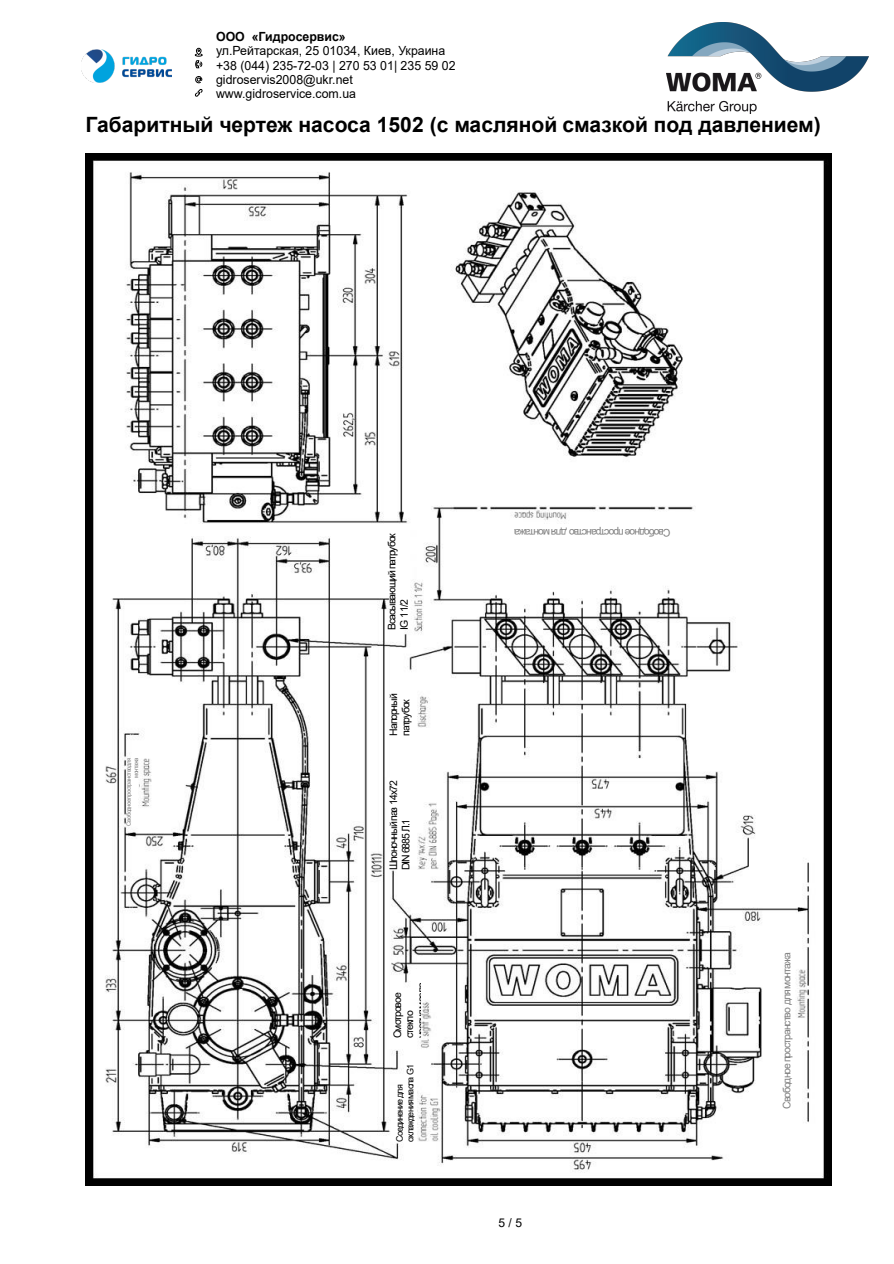
<style>
.page{position:relative;width:894px;height:1264px;background:#fff}
.page>*{position:absolute;margin:0;border:0;box-sizing:border-box;transform-origin:0 0}
.t1{font:700 21px "Arial";color:#000}
.t2{font:12.6px/14.2px "Arial";color:#000}
.t3{font:700 12.6px "Arial";color:#000}
.t4{font:12px "Arial";color:#000}
.t5{font:10.5px/12.3px "Arial";letter-spacing:-.1em;color:#000}
.t6{font:10.5px "Arial";letter-spacing:-.095em;color:#808080}
.t7{font:9px/10.6px "Arial";letter-spacing:-.1em;color:#000}
.t8{font:6px/7.4px "Arial";letter-spacing:-.075em;color:#808080;text-align:right}
</style>
<div class="page">
<img style="left:666px;top:23px;width:203px;height:90px">
<img style="left:85px;top:154px;width:747px;height:1031px">
<img style="left:462px;top:519px;width:208px;height:20px">
<img style="left:386px;top:524px;width:31px;height:105px">
<img style="left:387px;top:665px;width:39px;height:70px">
<img style="left:125px;top:757px;width:77px;height:74px">
<img style="left:387px;top:769px;width:50px;height:101px">
<img style="left:391px;top:977px;width:29px;height:60px">
<img style="left:395px;top:1041px;width:31px;height:100px">
<img style="left:780px;top:914px;width:19px;height:194px">
<svg style="left:195px;top:76px;width:8px;height:21px"></svg>
<svg style="left:195px;top:48px;width:8px;height:21px"></svg>
<img style="left:82px;top:50px;width:90px;height:33px">
<p class="t3" style="left:216px;top:32px;width:131px">ООО «Гидросервис»</p>
<p class="t2" style="left:216px;top:45px;width:241px">ул.Рейтарская, 25 01034, Киев, Украина +38 (044) 235-72-03 | 270 53 01| 235 59 02 gidroservis2008@ukr.net www.gidroserviсe.com.ua</p>
<h1 class="t1" style="left:86px;top:117px;width:737px">Габаритный чертеж насоса 1502 (с масляной смазкой под давлением)</h1>
<p class="t8" style="left:125px;top:825px;width:70px;rotate:-90deg">Свободноепространстводля монтажа</p>
<p class="t5" style="left:387px;top:629px;width:98px;rotate:-90deg">Всасывающий патрубок<br>IG 1 1/2</p>
<p class="t5" style="left:388px;top:735px;width:43px;rotate:-90deg">Напорный патрубок</p>
<p class="t5" style="left:388px;top:870px;width:91px;rotate:-90deg">Шпоночный паз 14x72<br>DIN 6885 Л.1</p>
<p class="t5" style="left:392px;top:1038px;width:57px;rotate:-90deg">Смотровое стекло уровня масла</p>
<p class="t7" style="left:395px;top:1141px;width:80px;rotate:-90deg">Соединение для охлаждения масла G1</p>
<p class="t6" style="left:670px;top:536px;width:158px;rotate:-180deg">Свободное пространство для монтажа</p>
<p class="t4" style="left:498px;top:1218px;width:25px">5/5</p>
<p class="t6" style="left:783px;top:1108px;width:158px;rotate:-90deg">Свободное пространство для монтажа</p>
</div>
